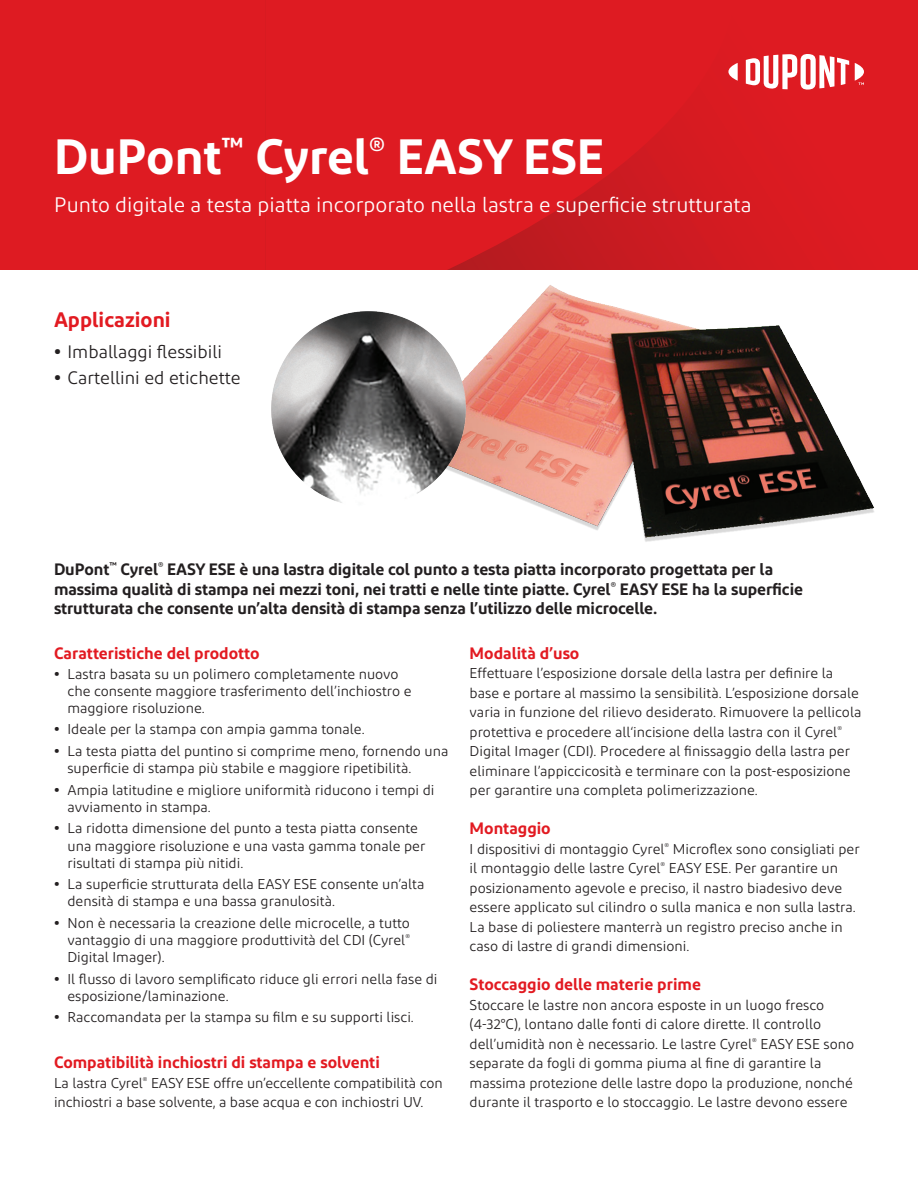
<style>
.page{position:relative;width:918px;height:1188px;background:#fff}
.page>*{position:absolute;margin:0;border:0;box-sizing:border-box;transform-origin:0 0}
.Main_headline{font:600 49.5px "Diodrum";color:#fff}
.Main_subheadline{font:21px "Diodrum";color:#fff}
.subhead_1{font:600 21px "Diodrum";color:#e21a21}
.t1{font:18px "Diodrum";color:#231f20}
.introduction_1{font:600 16.5px/19.8px "Diodrum";letter-spacing:-.005em;color:#231f20}
.subhead_2{font:600 16.5px "Diodrum";color:#e21a21}
.body_1{font:14.25px/19.5px "Diodrum";color:#231f20}
.s1{font-weight:700}
</style>
<div class="page">
<div style="left:0;top:0;width:918px;height:270px;background:#de1b22"></div>
<svg style="left:447px;top:129px;width:291px;height:141px"></svg>
<svg style="left:728px;top:63px;width:10px;height:18px"></svg>
<svg style="left:746px;top:54px;width:103px;height:36px"></svg>
<svg style="left:855px;top:63px;width:9px;height:22px"></svg>
<img style="left:467px;top:285px;width:407px;height:257px">
<img style="left:271px;top:311px;width:196px;height:192px">
<p class="Main_headline" style="left:54px;top:125px;width:552px">DuPont<sup>™</sup> Cyrel<sup>®</sup> EASY ESE</p>
<p class="Main_subheadline" style="left:54px;top:192px;width:699px">Punto digitale a testa piatta incorporato nella lastra e superficie strutturata</p>
<p class="subhead_1" style="left:54px;top:306px;width:118px">Applicazioni</p>
<p class="t1" style="left:54px;top:340px;width:170px"><span class="s1">•</span> Imballaggi flessibili</p>
<p class="t1" style="left:54px;top:366px;width:188px"><span class="s1">•</span> Cartellini ed etichette</p>
<p class="introduction_1" style="left:54px;top:559px;width:751px">DuPont<sup>™</sup> Cyrel<sup>®</sup> EASY ESE è una lastra digitale col punto a testa piatta incorporato progettata per la massima qualità di stampa nei mezzi toni, nei tratti e nelle tinte piatte. Cyrel<sup>®</sup> EASY ESE ha la superficie strutturata che consente un’alta densità di stampa senza l’utilizzo delle microcelle.</p>
<p class="subhead_2" style="left:54px;top:642px;width:207px">Caratteristiche del prodotto</p>
<p class="body_1" style="left:68px;top:665px;width:346px;line-height:17.1px;text-indent:-14px"><span class="s1">•</span> Lastra basata su un polimero completamente nuovo che consente maggiore trasferimento dell’inchiostro e maggiore risoluzione.</p>
<p class="body_1" style="left:54px;top:719px;width:312px"><span class="s1">•</span> Ideale per la stampa con ampia gamma tonale.</p>
<p class="body_1" style="left:68px;top:742px;width:382px;line-height:17.1px;text-indent:-14px"><span class="s1">•</span> La testa piatta del puntino si comprime meno, fornendo una superficie di stampa più stabile e maggiore ripetibilità.</p>
<p class="body_1" style="left:68px;top:781px;width:369px;line-height:17.1px;text-indent:-14px"><span class="s1">•</span> Ampia latitudine e migliore uniformità riducono i tempi di avviamento in stampa.</p>
<p class="body_1" style="left:68px;top:820px;width:359px;line-height:17.1px;text-indent:-14px"><span class="s1">•</span> La ridotta dimensione del punto a testa piatta consente una maggiore risoluzione e una vasta gamma tonale per risultati di stampa più nitidi.</p>
<p class="body_1" style="left:68px;top:875px;width:359px;line-height:17.1px;text-indent:-14px"><span class="s1">•</span> La superficie strutturata della EASY ESE consente un’alta densità di stampa e una bassa granulosità.</p>
<p class="body_1" style="left:68px;top:914px;width:344px;line-height:17.1px;text-align:justify;text-indent:-14px"><span class="s1">•</span> Non è necessaria la creazione delle microcelle, a tutto vantaggio di una maggiore produttività del CDI (Cyrel<sup>® </sup>Digital Imager).</p>
<p class="body_1" style="left:68px;top:970px;width:372px;line-height:17.1px;text-indent:-14px"><span class="s1">•</span> Il flusso di lavoro semplificato riduce gli errori nella fase di esposizione/laminazione.</p>
<p class="body_1" style="left:54px;top:1007px;width:361px"><span class="s1">•</span> Raccomandata per la stampa su film e su supporti lisci.</p>
<p class="subhead_2" style="left:54px;top:1052px;width:327px">Compatibilità inchiostri di stampa e solventi</p>
<p class="body_1" style="left:54px;top:1073px;width:390px">La lastra Cyrel<sup>®</sup> EASY ESE offre un’eccellente compatibilità con inchiostri a base solvente, a base acqua e con inchiostri UV.</p>
<p class="subhead_2" style="left:470px;top:642px;width:111px">Modalità d’uso</p>
<p class="body_1" style="left:470px;top:663px;width:393px">Effettuare l’esposizione dorsale della lastra per definire la base e portare al massimo la sensibilità. L’esposizione dorsale varia in funzione del rilievo desiderato. Rimuovere la pellicola protettiva e procedere all‘incisione della lastra con il Cyrel<sup>® </sup>Digital Imager (CDI). Procedere al finissaggio della lastra per eliminare l’appiccicosità e terminare con la post-esposizione per garantire una completa polimerizzazione.</p>
<p class="subhead_2" style="left:470px;top:818px;width:83px">Montaggio</p>
<p class="body_1" style="left:470px;top:839px;width:392px">I dispositivi di montaggio Cyrel<sup>®</sup> Microflex sono consigliati per il montaggio delle lastre Cyrel<sup>®</sup> EASY ESE. Per garantire un posizionamento agevole e preciso, il nastro biadesivo deve essere applicato sul cilindro o sulla manica e non sulla lastra.<br>La base di poliestere manterrà un registro preciso anche in caso di lastre di grandi dimensioni.</p>
<p class="subhead_2" style="left:470px;top:974px;width:233px">Stoccaggio delle materie prime</p>
<p class="body_1" style="left:470px;top:995px;width:386px">Stoccare le lastre non ancora esposte in un luogo fresco (4-32°C), lontano dalle fonti di calore dirette. Il controllo dell’umidità non è necessario. Le lastre Cyrel<sup>®</sup> EASY ESE sono separate da fogli di gomma piuma al fine di garantire la massima protezione delle lastre dopo la produzione, nonché durante il trasporto e lo stoccaggio. Le lastre devono essere</p>
</div>
